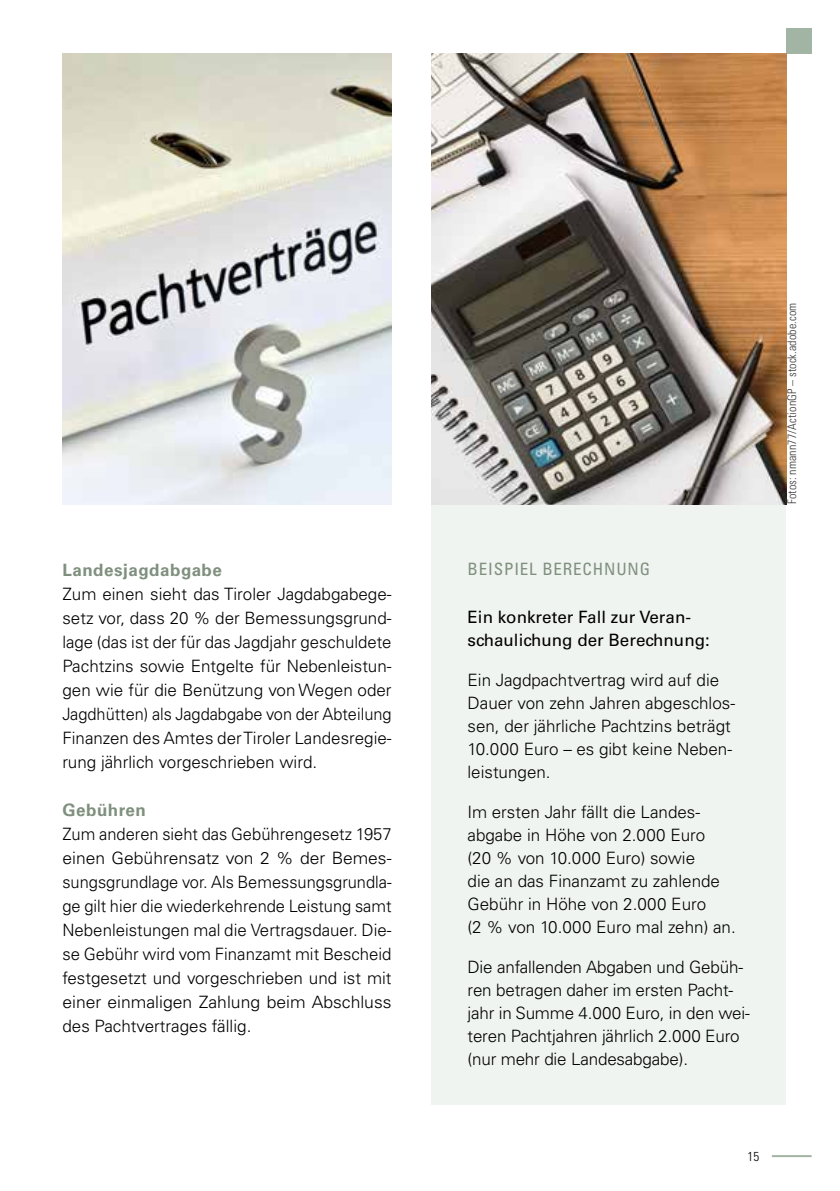
<style>
.page{position:relative;width:840px;height:1191px;background:#fff}
.page>*{position:absolute;margin:0;border:0;box-sizing:border-box;transform-origin:0 0}
.t1{font:300 17px/24px "Univers LT Pro 45";color:#000}
.t2{font:17px/23px "Univers LT Pro 55 Roman";color:#000}
.t3{font:700 17px "Univers LT Pro 65";letter-spacing:.03em;color:#80907e}
.t4{font:condensed 17px "Univers LT Pro";letter-spacing:.05em;color:#80907e}
.t5{font:300 condensed 13px "Univers LT Pro";color:#000}
.t6{font:300 condensed 12px "Univers LT Pro";letter-spacing:.01em;color:#3c3a3a}
</style>
<div class="page">
<hr style="left:771px;top:1155px;width:40px;height:2px;background:#a2b4a3">
<div style="left:431px;top:504px;width:354px;height:600px;background:#f0f4f1"></div>
<div style="left:785px;top:28px;width:26px;height:26px;background:#a2b4a3"></div>
<img style="left:62px;top:54px;width:329px;height:450px">
<img style="left:431px;top:54px;width:354px;height:450px">
<p class="t3" style="left:62px;top:558px;width:161px">Landesjagdabgabe</p>
<p class="t1" style="left:62px;top:582px;width:330px;text-align:justify">Zum einen sieht das Tiroler Jagdabgabege&shy;setz vor, dass 20 % der Bemessungsgrund&shy;lage (das ist der für das Jagdjahr geschuldete Pachtzins sowie Entgelte für Nebenleistun&shy;gen wie für die Benützung von Wegen oder Jagdhütten) als Jagdabgabe von der Abteilung Finanzen des Amtes der Tiroler Landesregie&shy;rung jährlich vorgeschrieben wird.</p>
<p class="t3" style="left:62px;top:798px;width:85px">Gebühren</p>
<p class="t1" style="left:62px;top:822px;width:330px;text-align:justify">Zum anderen sieht das Gebührengesetz 1957 einen Gebührensatz von 2 % der Bemes&shy;sungsgrundlage vor. Als Bemessungsgrundla&shy;ge gilt hier die wiederkehrende Leistung samt Nebenleistungen mal die Vertragsdauer. Die&shy;se Gebühr wird vom Finanzamt mit Bescheid festgesetzt und vorgeschrieben und ist mit einer einmaligen Zahlung beim Abschluss des Pachtvertrages fällig.</p>
<p class="t4" style="left:467px;top:558px;width:184px">BEISPIEL BERECHNUNG</p>
<p class="t2" style="left:467px;top:605px;width:244px">Ein konkreter Fall zur Veran&shy;schaulichung der Berechnung:</p>
<p class="t1" style="left:467px;top:668px;width:269px;line-height:23px">Ein Jagdpachtvertrag wird auf die<br>Dauer von zehn Jahren abgeschlos&shy;sen, der jährliche Pachtzins beträgt<br>10.000 Euro – es gibt keine Neben&shy;leistungen.</p>
<p class="t1" style="left:467px;top:800px;width:270px;line-height:23px">Im ersten Jahr fällt die Landes&shy;abgabe in Höhe von 2.000 Euro<br>(20 % von 10.000 Euro) sowie<br>die an das Finanzamt zu zahlende<br>Gebühr in Höhe von 2.000 Euro<br>(2 % von 10.000 Euro mal zehn) an.</p>
<p class="t1" style="left:467px;top:955px;width:284px;line-height:23px">Die anfallenden Abgaben und Gebüh&shy;ren betragen daher im ersten Pacht&shy;jahr in Summe 4.000 Euro, in den wei&shy;teren Pachtjahren jährlich 2.000 Euro (nur mehr die Landesabgabe).</p>
<p class="t6" style="left:783px;top:504px;width:203px;rotate:-90deg">Fotos: nmann77/ActionGP – stock.adobe.com</p>
<p class="t5" style="left:747px;top:1147px;width:13px">15</p>
</div>
